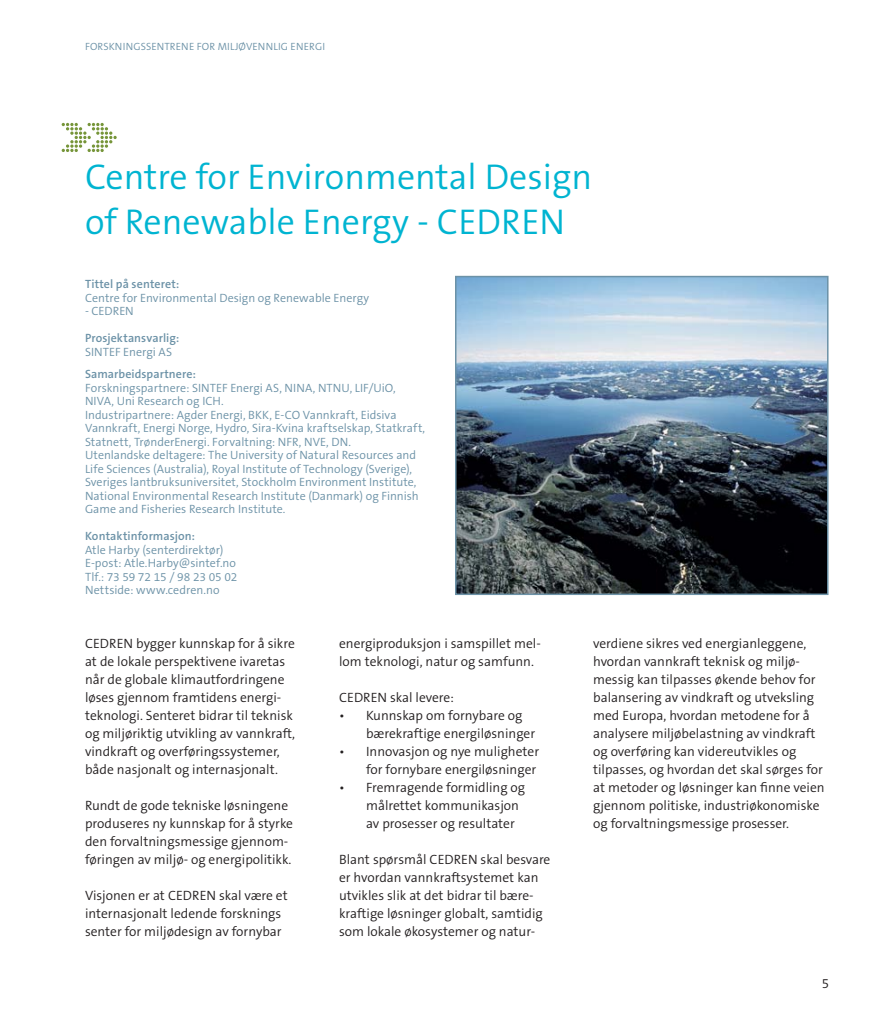
<style>
.page{position:relative;width:893px;height:1021px;background:#fff}
.page>*{position:absolute;margin:0;border:0;box-sizing:border-box;transform-origin:0 0}
.Hovedtittel{font:300 36px/45px "The Sans B4";color:#00b4d1}
.Brødtekst{font:300 13.5px/18px "The Sans B4";color:#231f20}
.faktafelt_tekst{font:300 12px/13.5px "The Sans B4";color:#6c92a7}
.faktafelt_tekst-2{font:600 12px/13.5px "The Sans B6";letter-spacing:.005em;color:#6c92a7}
.t1{font:300 10.5px "The Sans B4";letter-spacing:.01em;color:#6c92a7}
.s1{font-family:"The Sans B6";font-weight:600}
.s2{font-family:"The Sans B4";font-weight:300}
</style>
<div class="page">
<img style="left:458px;top:279px;width:367px;height:313px">
<div style="left:455px;top:276px;width:373px;height:319px;border:2px solid #6c92a7"></div>
<svg style="left:62px;top:123px;width:55px;height:29px"></svg>
<p class="t1" style="left:85px;top:41px;width:241px">FORSKNINGSSENTRENE FOR MILJØVENNLIG ENERGI</p>
<p class="Hovedtittel" style="left:85px;top:156px;width:509px">Centre for Environmental Design of Renewable Energy - CEDREN</p>
<p class="faktafelt_tekst" style="left:85px;top:278px;width:286px"><span class="s1">Tittel på senteret:<br></span>Centre for Environmental Design og Renewable Energy</p>
<p class="faktafelt_tekst" style="left:85px;top:305px;width:50px">- CEDREN</p>
<p class="faktafelt_tekst-2" style="left:85px;top:332px;width:96px">Prosjektansvarlig:<br><span class="s2">SINTEF Energi AS</span></p>
<p class="faktafelt_tekst" style="left:85px;top:368px;width:342px"><span class="s1">Samarbeidspartnere:<br></span>Forskningspartnere: SINTEF Energi AS, NINA, NTNU, LIF/UiO, NIVA, Uni Research og ICH.<br>Industripartnere: Agder Energi, BKK, E-CO Vannkraft, Eidsiva Vannkraft, Energi Norge, Hydro, Sira-Kvina kraftselskap, Statkraft, Statnett, TrønderEnergi. Forvaltning: NFR, NVE, DN.<br>Utenlandske deltagere: The University of Natural Resources and Life Sciences (Australia), Royal Institute of Technology (Sverige), Sveriges lantbruksuniversitet, Stockholm Environment Institute, National Environmental Research Institute (Danmark) og Finnish Game and Fisheries Research Institute.</p>
<p class="faktafelt_tekst" style="left:85px;top:530px;width:154px"><span class="s1">Kontaktinformasjon:<br></span>Atle Harby (senterdirektør)<br>E-post: Atle.Harby@sintef.no<br>Tlf.: 73 59 72 15 / 98 23 05 02<br>Nettside: www.cedren.no</p>
<p class="Brødtekst" style="left:85px;top:635px;width:212px">CEDREN bygger kunnskap for å sikre at de lokale perspektivene ivaretas når de globale klimautfordringene løses gjennom framtidens energi&shy;teknologi. Senteret bidrar til teknisk og miljøriktig utvikling av vannkraft, vindkraft og overføringssystemer, både nasjonalt og internasjonalt.</p>
<p class="Brødtekst" style="left:85px;top:797px;width:210px">Rundt de gode tekniske løsningene produseres ny kunnskap for å styrke den forvaltningsmessige gjennom&shy;føringen av miljø- og energipolitikk.</p>
<p class="Brødtekst" style="left:85px;top:887px;width:204px">Visjonen er at CEDREN skal være et internasjonalt ledende forsknings</p>
<p class="Brødtekst" style="left:85px;top:923px;width:198px">senter for miljødesign av fornybar</p>
<p class="Brødtekst" style="left:339px;top:635px;width:203px">energiproduksjon i samspillet mel&shy;lom teknologi, natur og samfunn.</p>
<p class="Brødtekst" style="left:339px;top:689px;width:116px">CEDREN skal levere:</p>
<p class="Brødtekst" style="left:366px;top:707px;width:171px;text-indent:-27px">• Kunnskap om fornybare og bærekraftige energiløsninger</p>
<p class="Brødtekst" style="left:339px;top:743px;width:202px;text-align:right">• Innovasjon og nye muligheter for fornybare energiløsninger</p>
<p class="Brødtekst" style="left:366px;top:779px;width:161px;text-indent:-27px">• Fremragende formidling og målrettet kommunikasjon av prosesser og resultater</p>
<p class="Brødtekst" style="left:339px;top:851px;width:213px">Blant spørsmål CEDREN skal besvare er hvordan vannkraftsystemet kan utvikles slik at det bidrar til bære&shy;kraftige løsninger globalt, samtidig</p>
<p class="Brødtekst" style="left:339px;top:923px;width:198px">som lokale økosystemer og natur-</p>
<p class="Brødtekst" style="left:593px;top:635px;width:233px">verdiene sikres ved energianleggene, hvordan vannkraft teknisk og miljø&shy;messig kan tilpasses økende behov for balansering av vindkraft og utveksling med Europa, hvordan metodene for å analysere miljøbelastning av vindkraft og overføring kan videreutvikles og tilpasses, og hvordan det skal sørges for at metoder og løsninger kan finne veien gjennom politiske, industriøkonomiske og forvaltningsmessige prosesser.</p>
<p class="Brødtekst" style="left:822px;top:975px;width:9px">5</p>
</div>
